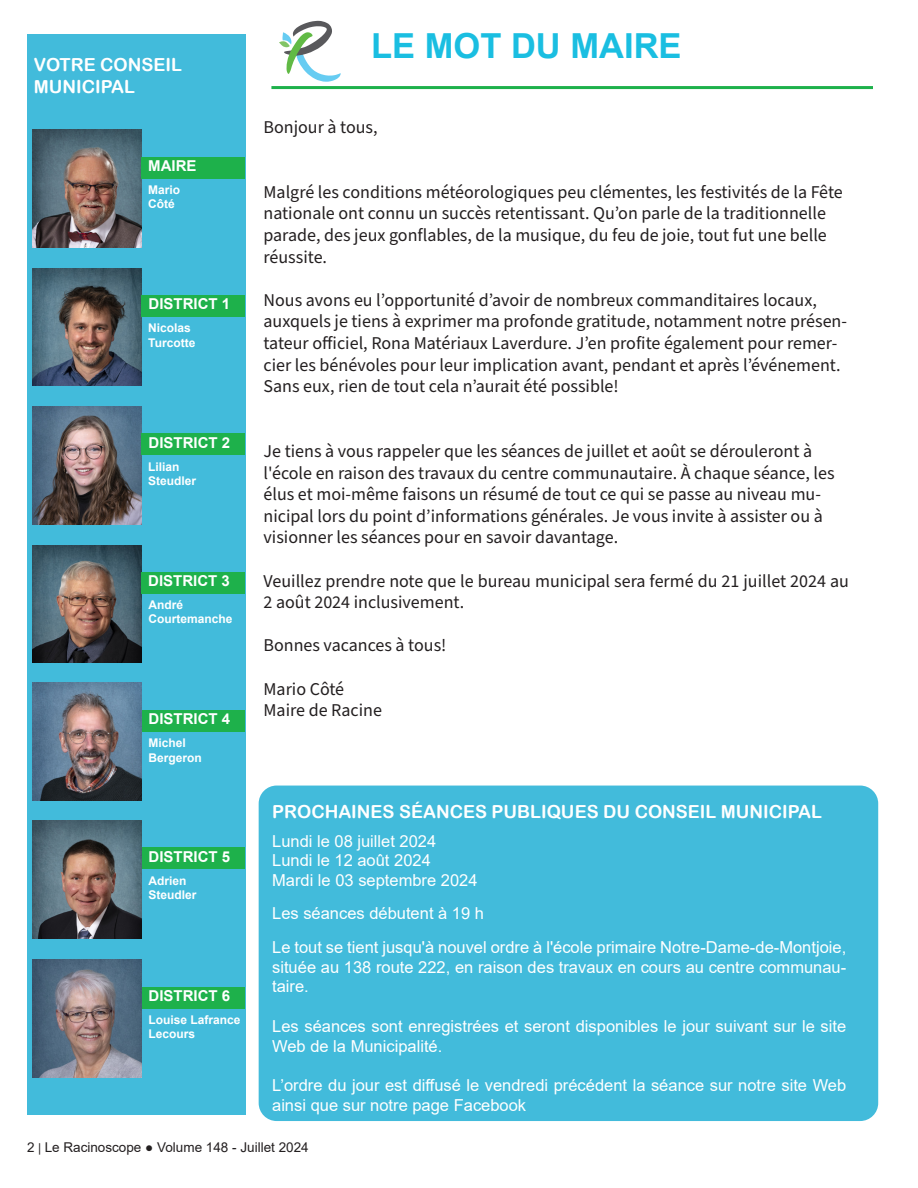
<style>
.page{position:relative;width:918px;height:1188px;background:#fff}
.page>*{position:absolute;margin:0;border:0;box-sizing:border-box;transform-origin:0 0}
.Texte_d_introduction{font:700 34.5px "Arial";color:#1abee1}
.Style_de_paragraphe_4{font:18px/21.6px "Source Sans Pro";color:#231f20}
.Texte_d_introduction-2{font:18px "Arial Rounded MT Bold";color:#fff}
.Style_de_paragraphe_4-2{font:16.5px/19.8px "Arial";color:#fff}
.Texte_d_introduction-3{font:700 15px "Arial";color:#fff}
.t1{font:13.5px "Arial";color:#231f20}
.Texte_d_introduction-4{font:700 12px "Arial";color:#fff}
.s1{font-size:12px}
</style>
<div class="page">
<div style="left:27px;top:34px;width:218px;height:1081px;background:#42bbdb"></div>
<img style="left:33px;top:269px;width:109px;height:117px">
<img style="left:33px;top:130px;width:109px;height:118px">
<img style="left:33px;top:546px;width:109px;height:116px">
<img style="left:33px;top:406px;width:109px;height:118px">
<img style="left:33px;top:821px;width:109px;height:118px">
<img style="left:33px;top:683px;width:109px;height:118px">
<img style="left:33px;top:959px;width:109px;height:118px">
<hr style="left:271px;top:86px;width:602px;height:3px;background:#1eb14b">
<svg style="left:279px;top:21px;width:62px;height:61px"></svg>
<div style="left:142px;top:987px;width:102px;height:21px;background:#1eb14b"></div>
<div style="left:142px;top:848px;width:102px;height:21px;background:#1eb14b"></div>
<div style="left:142px;top:711px;width:102px;height:21px;background:#1eb14b"></div>
<div style="left:142px;top:572px;width:103px;height:21px;background:#1eb14b"></div>
<div style="left:142px;top:434px;width:103px;height:21px;background:#1eb14b"></div>
<div style="left:142px;top:295px;width:103px;height:21px;background:#1eb14b"></div>
<div style="left:142px;top:157px;width:103px;height:21px;background:#1eb14b"></div>
<div style="left:259px;top:786px;width:619px;height:335px;background:#42bbdb;border-radius:18px"></div>
<p class="Texte_d_introduction-2" style="left:34px;top:54px;width:150px">VOTRE CONSEIL</p>
<p class="Texte_d_introduction-2" style="left:34px;top:76px;width:103px">MUNICIPAL</p>
<p class="Texte_d_introduction-3" style="left:148px;top:155px;width:50px">MAIRE</p>
<p class="Texte_d_introduction-4" style="left:148px;top:181px;width:34px">Mario</p>
<p class="Texte_d_introduction-4" style="left:148px;top:196px;width:28px">Côté</p>
<p class="Texte_d_introduction-3" style="left:149px;top:293px;width:83px">DISTRICT 1</p>
<p class="Texte_d_introduction-4" style="left:148px;top:320px;width:44px">Nicolas</p>
<p class="Texte_d_introduction-4" style="left:148px;top:334px;width:49px">Turcotte</p>
<p class="Texte_d_introduction-3" style="left:149px;top:432px;width:83px">DISTRICT 2</p>
<p class="Texte_d_introduction-4" style="left:148px;top:458px;width:33px">Lilian</p>
<p class="Texte_d_introduction-4" style="left:148px;top:472px;width:50px">Steudler</p>
<p class="Texte_d_introduction-3" style="left:148px;top:570px;width:83px">DISTRICT 3</p>
<p class="Texte_d_introduction-4" style="left:149px;top:596px;width:36px">André</p>
<p class="Texte_d_introduction-4" style="left:149px;top:611px;width:86px">Courtemanche</p>
<p class="Texte_d_introduction-3" style="left:149px;top:709px;width:83px">DISTRICT 4</p>
<p class="Texte_d_introduction-4" style="left:149px;top:735px;width:39px">Michel</p>
<p class="Texte_d_introduction-4" style="left:149px;top:749px;width:55px">Bergeron</p>
<p class="Texte_d_introduction-3" style="left:149px;top:846px;width:83px">DISTRICT 5</p>
<p class="Texte_d_introduction-4" style="left:149px;top:872px;width:40px">Adrien</p>
<p class="Texte_d_introduction-4" style="left:149px;top:886px;width:50px">Steudler</p>
<p class="Texte_d_introduction-3" style="left:149px;top:985px;width:83px">DISTRICT 6</p>
<p class="Texte_d_introduction-4" style="left:149px;top:1011px;width:94px">Louise Lafrance</p>
<p class="Texte_d_introduction-4" style="left:149px;top:1026px;width:48px">Lecours</p>
<p class="Texte_d_introduction" style="left:371px;top:22px;width:312px">LE MOT DU MAIRE</p>
<p class="Style_de_paragraphe_4" style="left:264px;top:117px;width:116px">Bonjour à tous,</p>
<p class="Style_de_paragraphe_4" style="left:264px;top:182px;width:581px">Malgré les conditions météorologiques peu clémentes, les festivités de la Fête nationale ont connu un succès retentissant. Qu’on parle de la traditionnelle parade, des jeux gonflables, de la musique, du feu de joie, tout fut une belle réussite.</p>
<p class="Style_de_paragraphe_4" style="left:264px;top:290px;width:585px">Nous avons eu l’opportunité d’avoir de nombreux commanditaires locaux, auxquels je tiens à exprimer ma profonde gratitude, notamment notre présen&shy;tateur officiel, Rona Matériaux Laverdure. J’en profite également pour remer&shy;cier les bénévoles pour leur implication avant, pendant et après l’événement.<br>Sans eux, rien de tout cela n’aurait été possible!</p>
<p class="Style_de_paragraphe_4" style="left:264px;top:441px;width:573px">Je tiens à vous rappeler que les séances de juillet et août se dérouleront à l'école en raison des travaux du centre communautaire. À chaque séance, les élus et moi-même faisons un résumé de tout ce qui se passe au niveau mu&shy;nicipal lors du point d’informations générales. Je vous invite à assister ou à visionner les séances pour en savoir davantage.</p>
<p class="Style_de_paragraphe_4" style="left:264px;top:570px;width:587px">Veuillez prendre note que le bureau municipal sera fermé du 21 juillet 2024 au<br>2 août 2024 inclusivement.</p>
<p class="Style_de_paragraphe_4" style="left:264px;top:635px;width:184px">Bonnes vacances à tous!</p>
<p class="Style_de_paragraphe_4" style="left:264px;top:678px;width:82px">Mario Côté</p>
<p class="Style_de_paragraphe_4" style="left:264px;top:700px;width:120px">Maire de Racine</p>
<p class="Texte_d_introduction-2" style="left:272px;top:801px;width:551px">PROCHAINES SÉANCES PUBLIQUES DU CONSEIL MUNICIPAL</p>
<p class="Style_de_paragraphe_4-2" style="left:272px;top:831px;width:166px">Lundi le 08 juillet 2024</p>
<p class="Style_de_paragraphe_4-2" style="left:272px;top:851px;width:160px">Lundi le 12 août 2024</p>
<p class="Style_de_paragraphe_4-2" style="left:272px;top:870px;width:207px">Mardi le 03 septembre 2024</p>
<p class="Style_de_paragraphe_4-2" style="left:272px;top:904px;width:213px">Les séances débutent à 19 h</p>
<p class="Style_de_paragraphe_4-2" style="left:272px;top:937px;width:576px;text-align:justify">Le tout se tient jusqu'à nouvel ordre à l'école primaire Notre-Dame-de-Montjoie, située au 138 route 222, en raison des travaux en cours au centre communau&shy;taire.</p>
<p class="Style_de_paragraphe_4-2" style="left:272px;top:1016px;width:576px">Les séances sont enregistrées et seront disponibles le jour suivant sur le site<br>Web de la Municipalité.</p>
<p class="Style_de_paragraphe_4-2" style="left:272px;top:1076px;width:576px">L’ordre du jour est diffusé le vendredi précédent la séance sur notre site Web ainsi que sur notre page Facebook</p>
<p class="t1" style="left:27px;top:1138px;width:283px">2 <span class="s1">|</span> Le Racinoscope ● Volume 148 - Juillet 2024</p>
</div>
